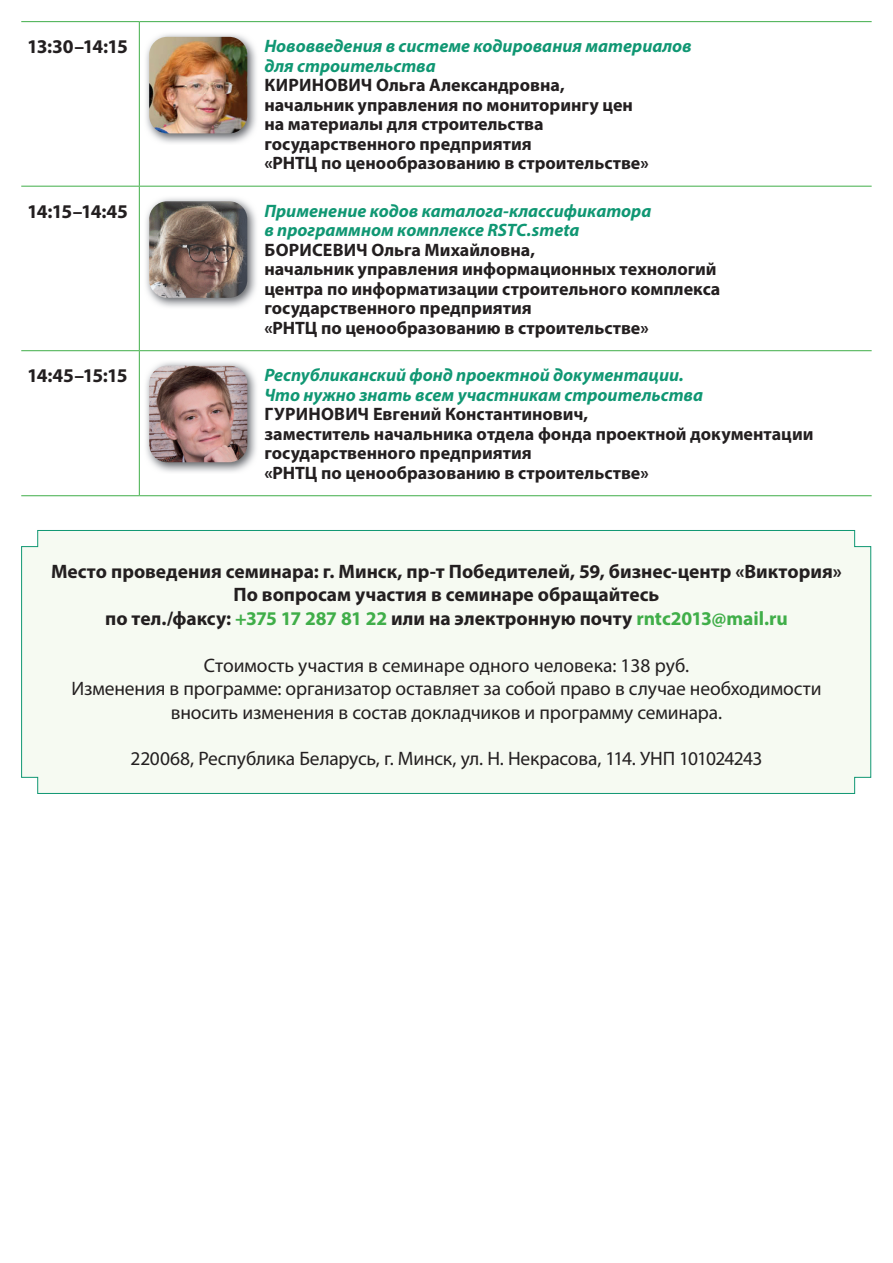
<style>
.page{position:relative;width:893px;height:1263px;background:#fff}
.page>*{position:absolute;margin:0;border:0;box-sizing:border-box;transform-origin:0 0}
.t1{font:19.5px/23.4px "Myriad Pro";letter-spacing:-.005em;color:#231f20;text-align:center}
.t2{font:700 19.5px/23.4px "Myriad Pro";color:#231f20;text-align:center}
.t3{font:700 18px/19.5px "Myriad Pro";color:#231f20}
.t4{font:italic 700 18px/19.5px "Myriad Pro";color:#109773}
.s1{color:#40ae49}
</style>
<div class="page">
<hr style="left:21px;top:21px;width:118px;height:1px;background:#40ae49">
<hr style="left:139px;top:21px;width:733px;height:1px;background:#40ae49">
<hr style="left:139px;top:22px;width:1px;height:164px;background:#40ae49">
<hr style="left:21px;top:186px;width:118px;height:1px;background:#40ae49">
<hr style="left:139px;top:186px;width:733px;height:1px;background:#40ae49">
<hr style="left:139px;top:187px;width:1px;height:163px;background:#40ae49">
<hr style="left:21px;top:350px;width:118px;height:1px;background:#40ae49">
<hr style="left:139px;top:350px;width:733px;height:1px;background:#40ae49">
<hr style="left:139px;top:351px;width:1px;height:144px;background:#40ae49">
<hr style="left:21px;top:495px;width:118px;height:1px;background:#40ae49">
<hr style="left:139px;top:495px;width:733px;height:1px;background:#40ae49">
<img style="left:146px;top:34px;width:110px;height:109px">
<img style="left:149px;top:37px;width:98px;height:96px">
<img style="left:146px;top:198px;width:110px;height:109px">
<img style="left:149px;top:201px;width:98px;height:97px">
<img style="left:146px;top:362px;width:110px;height:110px">
<img style="left:149px;top:366px;width:98px;height:96px">
<div style="left:21px;top:530px;width:850px;height:264px;background:#f6faf2"></div>
<p class="t2" style="left:27px;top:34px;width:102px">13:30–14:15</p>
<p class="t4" style="left:264px;top:36px;width:429px">Нововведения в системе кодирования материалов для строительства</p>
<p class="t3" style="left:264px;top:75px;width:386px">КИРИНОВИЧ Ольга Александровна, начальник управления по мониторингу цен на материалы для строительства государственного предприятия<br>«РНТЦ по ценообразованию в строительстве»</p>
<p class="t2" style="left:27px;top:199px;width:102px">14:15–14:45</p>
<p class="t4" style="left:264px;top:200px;width:388px">Применение кодов каталога-классификатора в программном комплексе RSTC.smeta</p>
<p class="t3" style="left:264px;top:239px;width:457px">БОРИСЕВИЧ Ольга Михайловна,<br>начальник управления информационных технологий центра по информатизации строительного комплекса государственного предприятия<br>«РНТЦ по ценообразованию в строительстве»</p>
<p class="t2" style="left:27px;top:363px;width:102px">14:45–15:15</p>
<p class="t4" style="left:264px;top:365px;width:440px">Республиканский фонд проектной документации.<br>Что нужно знать всем участникам строительства</p>
<p class="t3" style="left:264px;top:404px;width:551px">ГУРИНОВИЧ Евгений Константинович,<br>заместитель начальника отдела фонда проектной документации государственного предприятия<br>«РНТЦ по ценообразованию в строительстве»</p>
<p class="t2" style="left:51px;top:559px;width:792px">Место проведения семинара: г. Минск, пр-т Победителей, 59, бизнес-центр «Виктория»<br>По вопросам участия в семинаре обращайтесь<br>по тел./факсу: <span class="s1">+375 17 287 81 22</span> или на электронную почту <span class="s1">rntc2013@mail.ru</span></p>
<p class="t1" style="left:72px;top:653px;width:751px">Стоимость участия в семинаре одного человека: 138 руб.<br>Изменения в программе: организатор оставляет за собой право в случае необходимости вносить изменения в состав докладчиков и программу семинара.</p>
<p class="t1" style="left:131px;top:747px;width:633px">220068, Республика Беларусь, г. Минск, ул. Н. Некрасова, 114. УНП 101024243</p>
</div>
